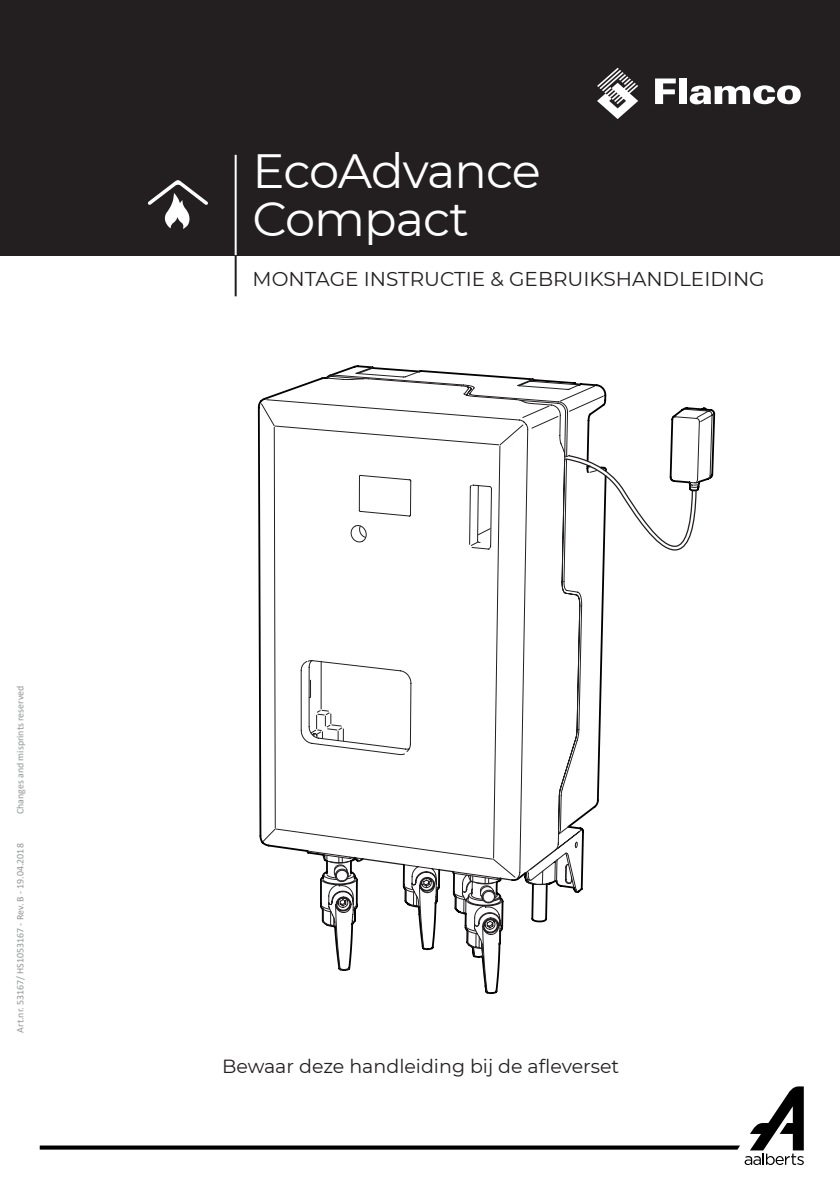
<style>
.page{position:relative;width:840px;height:1191px;background:#fff}
.page>*{position:absolute;margin:0;border:0;box-sizing:border-box;transform-origin:0 0}
.t1{font:48px/48px "Montserrat";letter-spacing:-.025em;color:#fff}
.t2{font:20px "Montserrat";color:#231f20}
.t3{font:19px "Montserrat";color:#231f20}
.t4{font:10px "Calibri";color:#939598}
</style>
<div class="page">
<div style="left:0;top:0;width:839px;height:255px;background:#231f20"></div>
<hr style="left:234px;top:155px;width:2px;height:100px;background:#fff">
<hr style="left:234px;top:255px;width:2px;height:41px;background:#231f20">
<svg style="left:148px;top:180px;width:60px;height:49px"></svg>
<svg style="left:260px;top:367px;width:454px;height:486px"></svg>
<svg style="left:307px;top:371px;width:273px;height:621px"></svg>
<svg style="left:307px;top:481px;width:392px;height:475px"></svg>
<div style="left:678px;top:78px;width:8px;height:26px;background:#fff"></div>
<svg style="left:689px;top:85px;width:111px;height:19px"></svg>
<svg style="left:597px;top:67px;width:82px;height:52px"></svg>
<svg style="left:40px;top:1086px;width:763px;height:79px"></svg>
<p class="t4" style="left:13px;top:814px;width:130px;rotate:-90deg">Changes and misprints reserved</p>
<p class="t4" style="left:13px;top:1032px;width:191px;rotate:-90deg">Art.nr. 53167/ HS1053167 - Rev. B - 19.04.2018</p>
<h1 class="t1" style="left:252px;top:145px;width:289px">EcoAdvance<br>Compact</h1>
<h2 class="t2" style="left:252px;top:265px;width:513px">MONTAGE INSTRUCTIE &amp; GEBRUIKSHANDLEIDING</h2>
<h3 class="t3" style="left:222px;top:1053px;width:398px">Bewaar deze handleiding bij de afleverset</h3>
</div>
